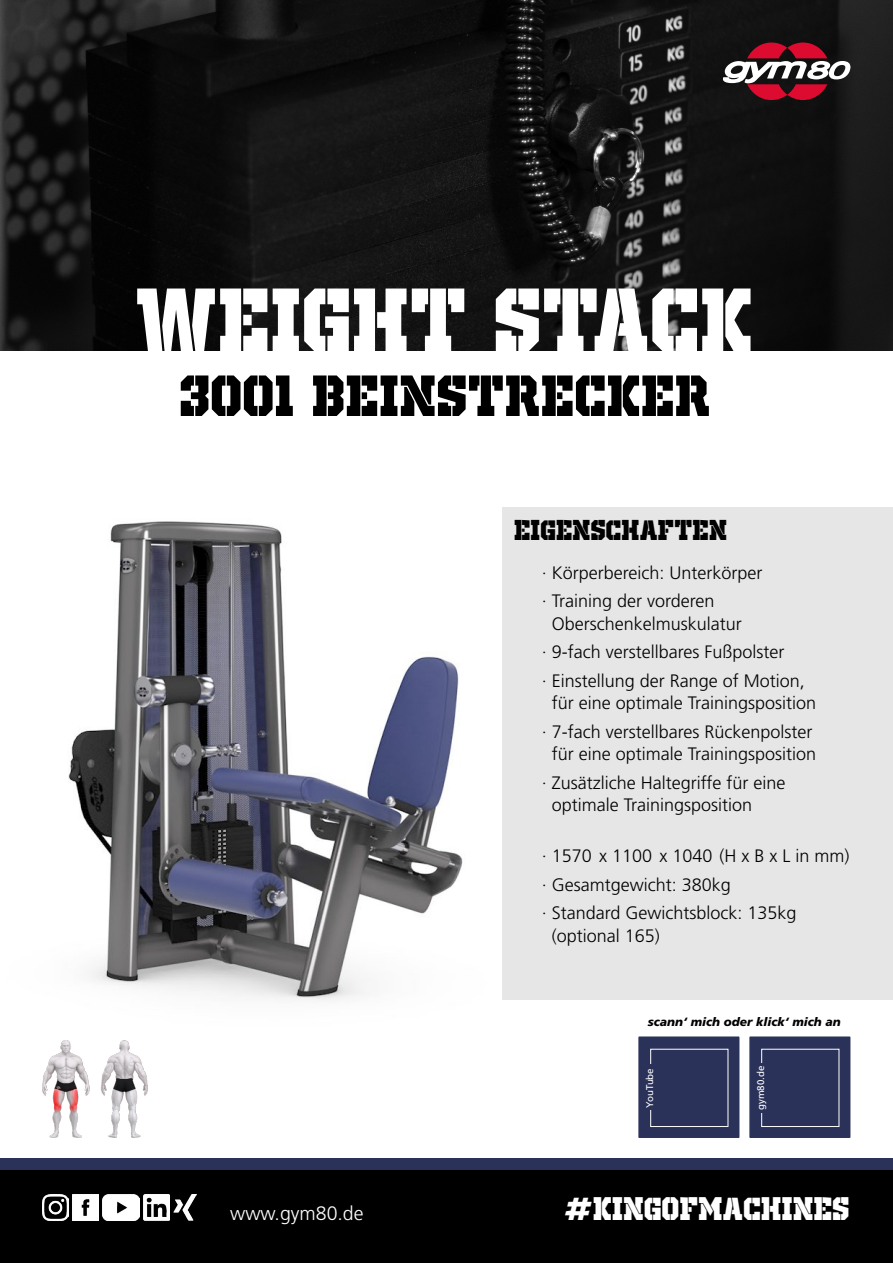
<style>
.page{position:relative;width:893px;height:1263px;background:#fff}
.page>*{position:absolute;margin:0;border:0;box-sizing:border-box;transform-origin:0 0}
.t1{font:105px "Old School United Stencil";color:#fff}
.t2{font:67.5px "Old School United Stencil";color:#000}
.t3{font:37.5px "Old School United Stencil";color:#fff}
.t4{font:33px "Old School United Stencil";color:#000}
.t5{font:300 19.5px "Frutiger LT Std";color:#fff}
.t6{font:300 18px/28.5px "Frutiger LT Std";color:#000}
.t7{font:italic 900 12px "Frutiger LT Std";color:#000}
.t8{font:9.75px "Frutiger LT Std";color:#fff}
</style>
<div class="page">
<img style="left:0;top:0;width:893px;height:350px">
<svg style="left:723px;top:43px;width:127px;height:57px"></svg>
<div style="left:0;top:1169px;width:893px;height:94px;background:#000"></div>
<img style="left:43px;top:1194px;width:26px;height:26px">
<img style="left:144px;top:1194px;width:26px;height:26px">
<img style="left:103px;top:1194px;width:37px;height:26px">
<img style="left:73px;top:1194px;width:26px;height:26px">
<img style="left:174px;top:1194px;width:22px;height:26px">
<img style="left:42px;top:521px;width:842px;height:568px">
<div style="left:0;top:1158px;width:893px;height:11px;background:#2b3259"></div>
<div style="left:502px;top:507px;width:391px;height:492px;background:#e6e6e6"></div>
<img style="left:43px;top:1040px;width:105px;height:98px">
<div style="left:638px;top:1036px;width:101px;height:102px;background:#2b3259;border:2px solid #2b3259"></div>
<div style="left:650px;top:1049px;width:78px;height:78px;border:1px solid #fff"></div>
<div style="left:643px;top:1064px;width:12px;height:46px;background:#2b3259"></div>
<div style="left:749px;top:1036px;width:101px;height:102px;background:#2b3259;border:2px solid #2b3259"></div>
<div style="left:761px;top:1049px;width:78px;height:78px;border:1px solid #fff"></div>
<div style="left:754px;top:1063px;width:12px;height:49px;background:#2b3259"></div>
<h1 class="t1" style="left:137px;top:264px;width:620px">WEIGHT STACK</h1>
<h2 class="t2" style="left:181px;top:360px;width:533px">3001 BEINSTRECKER</h2>
<h3 class="t4" style="left:515px;top:513px;width:215px">EIGENSCHAFTEN</h3>
<p class="t6" style="left:542px;top:558px;width:222px">· Körperbereich: Unterkörper · Training der vorderen</p>
<p class="t6" style="left:542px;top:609px;width:265px;text-indent:10px">Oberschenkelmuskulatur<br>· 9-fach verstellbares Fußpolster<br>· Einstellung der Range of Motion,</p>
<p class="t6" style="left:542px;top:689px;width:276px;text-align:center">für eine optimale Trainingsposition<br>· 7-fach verstellbares Rückenpolster</p>
<p class="t6" style="left:542px;top:740px;width:276px;text-indent:10px">für eine optimale Trainingsposition · Zusätzliche Haltegriffe für eine</p>
<p class="t6" style="left:552px;top:791px;width:202px">optimale Trainingsposition</p>
<p class="t6" style="left:542px;top:842px;width:309px">· 1570 x 1100 x 1040 (H x B x L in mm) · Gesamtgewicht: 380kg<br>· Standard Gewichtsblock: 135kg</p>
<p class="t6" style="left:552px;top:921px;width:110px">(optional 165)</p>
<p class="t7" style="left:648px;top:1014px;width:195px">scann‘ mich oder klick‘ mich an</p>
<p class="t8" style="left:644px;top:1107px;width:41px;rotate:-90deg">YouTube</p>
<p class="t8" style="left:755px;top:1110px;width:46px;rotate:-90deg">gym80.de</p>
<p class="t5" style="left:230px;top:1202px;width:135px">www.gym80.de</p>
<h3 class="t3" style="left:565px;top:1189px;width:287px">#KINGOFMACHINES</h3>
</div>
